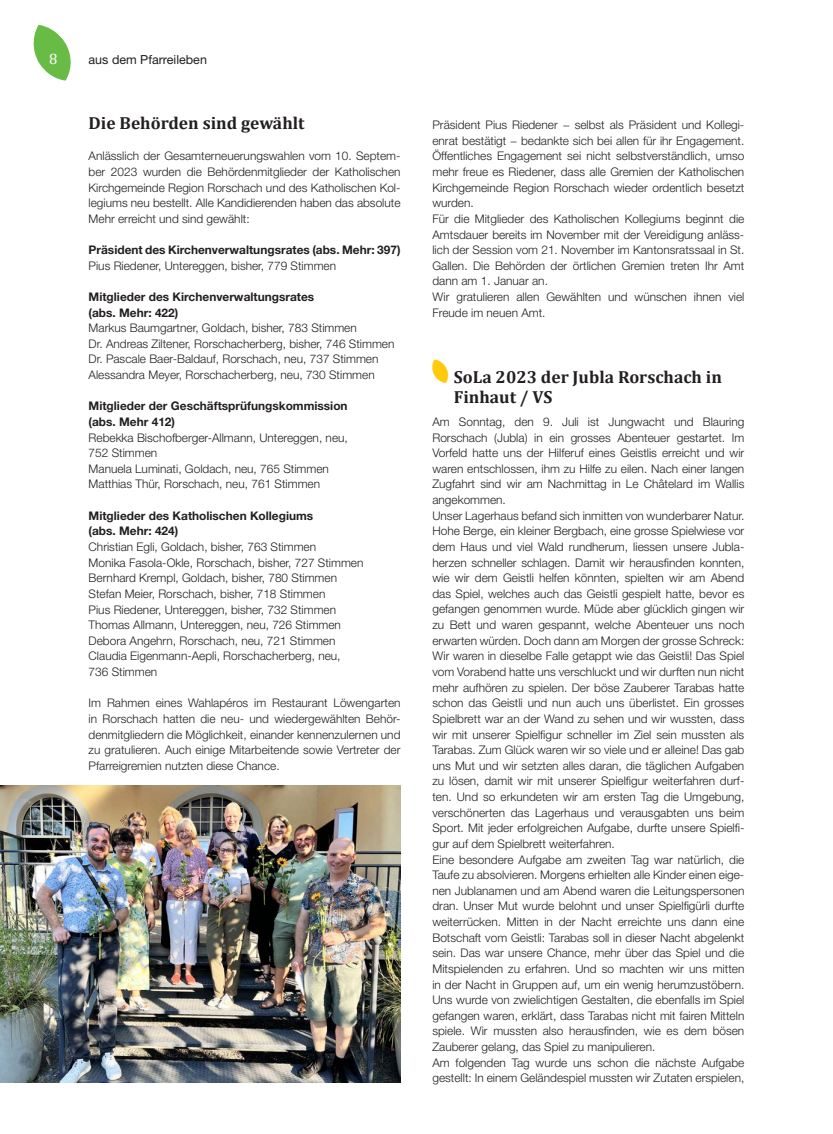
<style>
.page{position:relative;width:833px;height:1134px;background:#fff}
.page>*{position:absolute;margin:0;border:0;box-sizing:border-box;transform-origin:0 0}
.t1{font:700 17.5px/20px "Cambria";color:#231f20}
.t2{font:15px "Cambria";color:#fff}
.t3{font:12.5px "Helvetica Neue LT Std";color:#231f20}
.t4{font:300 11.88px/15.6px "Helvetica Neue LT Std";color:#231f20}
.t5{font:700 11.88px/15.6px "Helvetica Neue LT Std";color:#231f20}
</style>
<div class="page">
<svg style="left:33px;top:25px;width:38px;height:56px"></svg>
<img style="left:0;top:785px;width:400px;height:297px">
<p class="t2" style="left:49px;top:50px;width:10px">8</p>
<p class="t3" style="left:89px;top:52px;width:120px">aus dem Pfarreileben</p>
<h1 class="t1" style="left:89px;top:112px;width:217px">Die Behörden sind gewählt</h1>
<p class="t4" style="left:89px;top:148px;width:313px;text-align:justify">Anlässlich der Gesamterneuerungswahlen vom 10. Septem&shy;ber 2023 wurden die Behördenmitglieder der Katholischen Kirchgemeinde Region Rorschach und des Katholischen Kol&shy;legiums neu bestellt. Alle Kandidierenden haben das absolute Mehr erreicht und sind gewählt:</p>
<p class="t5" style="left:89px;top:242px;width:313px">Präsident des Kirchenverwaltungsrates (abs. Mehr: 397)</p>
<p class="t4" style="left:89px;top:257px;width:249px">Pius Riedener, Untereggen, bisher, 779 Stimmen</p>
<p class="t5" style="left:89px;top:289px;width:227px">Mitglieder des Kirchenverwaltungsrates (abs. Mehr: 422)</p>
<p class="t4" style="left:89px;top:320px;width:307px">Markus Baumgartner, Goldach, bisher, 783 Stimmen<br>Dr. Andreas Ziltener, Rorschacherberg, bisher, 746 Stimmen Dr. Pascale Baer-Baldauf, Rorschach, neu, 737 Stimmen Alessandra Meyer, Rorschacherberg, neu, 730 Stimmen</p>
<p class="t5" style="left:89px;top:398px;width:260px">Mitglieder der Geschäftsprüfungskommission (abs. Mehr 412)</p>
<p class="t4" style="left:89px;top:429px;width:261px">Rebekka Bischofberger-Allmann, Untereggen, neu, 752 Stimmen<br>Manuela Luminati, Goldach, neu, 765 Stimmen Matthias Thür, Rorschach, neu, 761 Stimmen</p>
<p class="t5" style="left:89px;top:507px;width:226px">Mitglieder des Katholischen Kollegiums (abs. Mehr: 424)</p>
<p class="t4" style="left:89px;top:539px;width:276px">Christian Egli, Goldach, bisher, 763 Stimmen<br>Monika Fasola-Okle, Rorschach, bisher, 727 Stimmen Bernhard Krempl, Goldach, bisher, 780 Stimmen Stefan Meier, Rorschach, bisher, 718 Stimmen<br>Pius Riedener, Untereggen, bisher, 732 Stimmen Thomas Allmann, Untereggen, neu, 726 Stimmen Debora Angehrn, Rorschach, neu, 721 Stimmen Claudia Eigenmann-Aepli, Rorschacherberg, neu,<br>736 Stimmen</p>
<p class="t4" style="left:89px;top:695px;width:313px;text-align:justify">Im Rahmen eines Wahlapéros im Restaurant Löwengarten in Rorschach hatten die neu- und wiedergewählten Behör&shy;denmitgliedern die Möglichkeit, einander kennenzulernen und zu gratulieren. Auch einige Mitarbeitende sowie Vertreter der Pfarreigremien nutzten diese Chance.</p>
<p class="t4" style="left:432px;top:117px;width:313px">Präsident Pius Riedener − selbst als Präsident und Kollegi&shy;enrat bestätigt − bedankte sich bei allen für ihr Engagement.<br>Öffentliches Engagement sei nicht selbstverständlich, umso mehr freue es Riedener, dass alle Gremien der Katholischen Kirchgemeinde Region Rorschach wieder ordentlich besetzt wurden.<br>Für die Mitglieder des Katholischen Kollegiums beginnt die Amtsdauer bereits im November mit der Vereidigung anläss&shy;lich der Session vom 21. November im Kantonsratssaal in St.<br>Gallen. Die Behörden der örtlichen Gremien treten Ihr Amt dann am 1. Januar an.<br>Wir gratulieren allen Gewählten und wünschen ihnen viel Freude im neuen Amt.</p>
<h1 class="t1" style="left:454px;top:367px;width:270px">SoLa 2023 der Jubla Rorschach in<br>Finhaut / VS</h1>
<p class="t4" style="left:432px;top:414px;width:313px">Am Sonntag, den 9. Juli ist Jungwacht und Blauring Rorschach (Jubla) in ein grosses Abenteuer gestartet. Im Vorfeld hatte uns der Hilferuf eines Geistlis erreicht und wir waren entschlossen, ihm zu Hilfe zu eilen. Nach einer langen Zugfahrt sind wir am Nachmittag in Le Châtelard im Wallis angekommen.<br>Unser Lagerhaus befand sich inmitten von wunderbarer Natur.<br>Hohe Berge, ein kleiner Bergbach, eine grosse Spielwiese vor dem Haus und viel Wald rundherum, liessen unsere Jubla&shy;herzen schneller schlagen. Damit wir herausfinden konnten, wie wir dem Geistli helfen könnten, spielten wir am Abend das Spiel, welches auch das Geistli gespielt hatte, bevor es gefangen genommen wurde. Müde aber glücklich gingen wir zu Bett und waren gespannt, welche Abenteuer uns noch erwarten würden. Doch dann am Morgen der grosse Schreck:<br>Wir waren in dieselbe Falle getappt wie das Geistli! Das Spiel vom Vorabend hatte uns verschluckt und wir durften nun nicht mehr aufhören zu spielen. Der böse Zauberer Tarabas hatte schon das Geistli und nun auch uns überlistet. Ein grosses Spielbrett war an der Wand zu sehen und wir wussten, dass wir mit unserer Spielfigur schneller im Ziel sein mussten als Tarabas. Zum Glück waren wir so viele und er alleine! Das gab uns Mut und wir setzten alles daran, die täglichen Aufgaben zu lösen, damit wir mit unserer Spielfigur weiterfahren durf&shy;ten. Und so erkundeten wir am ersten Tag die Umgebung, verschönerten das Lagerhaus und verausgabten uns beim Sport. Mit jeder erfolgreichen Aufgabe, durfte unsere Spielfi&shy;gur auf dem Spielbrett weiterfahren.<br>Eine besondere Aufgabe am zweiten Tag war natürlich, die Taufe zu absolvieren. Morgens erhielten alle Kinder einen eige&shy;nen Jublanamen und am Abend waren die Leitungspersonen dran. Unser Mut wurde belohnt und unser Spielfigürli durfte weiterrücken. Mitten in der Nacht erreichte uns dann eine Botschaft vom Geistli: Tarabas soll in dieser Nacht abgelenkt sein. Das war unsere Chance, mehr über das Spiel und die Mitspielenden zu erfahren. Und so machten wir uns mitten in der Nacht in Gruppen auf, um ein wenig herumzustöbern.<br>Uns wurde von zwielichtigen Gestalten, die ebenfalls im Spiel gefangen waren, erklärt, dass Tarabas nicht mit fairen Mitteln spiele. Wir mussten also herausfinden, wie es dem bösen Zauberer gelang, das Spiel zu manipulieren.<br>Am folgenden Tag wurde uns schon die nächste Aufgabe gestellt: In einem Geländespiel mussten wir Zutaten erspielen,</p>
</div>
